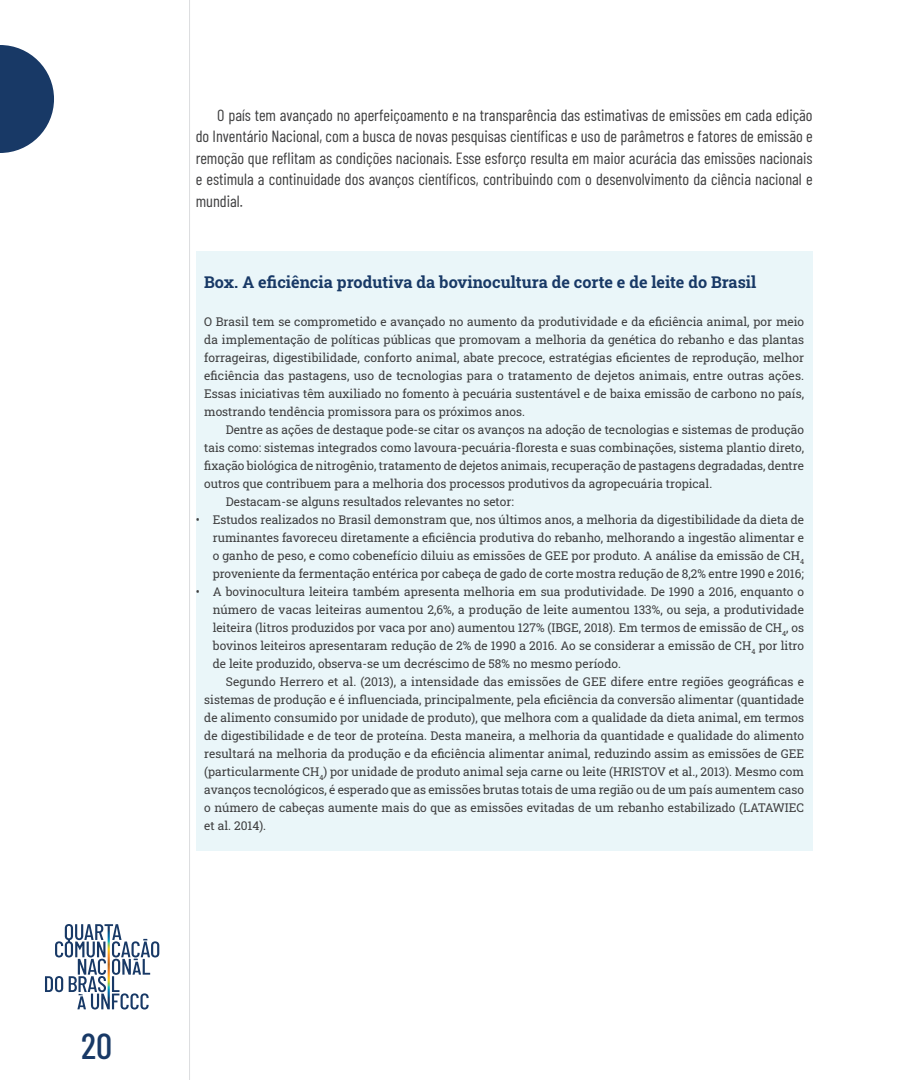
<style>
.page{position:relative;width:919px;height:1080px;background:#fff}
.page>*{position:absolute;margin:0;border:0;box-sizing:border-box;transform-origin:0 0}
.t1{font:500 36px "Barlow Condensed";color:#183966}
.TEXTO_OK{font:16.2px/21.6px "Barlow Condensed";color:#3e3e3f;text-align:justify}
.TÍTULO_2{font:700 16.2px "Roboto Slab";color:#183966}
.box{font:12px/18px "Roboto Slab";color:#3e3e3f;text-align:justify}
</style>
<div class="page">
<hr style="left:189px;top:0;width:1px;height:1080px;background:#dcdddf">
<svg style="left:0;top:45px;width:54px;height:108px"></svg>
<svg style="left:45px;top:924px;width:114px;height:86px"></svg>
<div style="left:196px;top:251px;width:616px;height:599px;background:#eaf6f9"></div>
<h1 class="t1" style="left:81px;top:1020px;width:33px">20</h1>
<p class="TEXTO_OK" style="left:196px;top:103px;width:618px;text-indent:22px">O país tem avançado no aperfeiçoamento e na transparência das estimativas de emissões em cada edição do Inventário Nacional, com a busca de novas pesquisas científicas e uso de parâmetros e fatores de emissão e remoção que reflitam as condições nacionais. Esse esforço resulta em maior acurácia das emissões nacionais e estimula a continuidade dos avanços científicos, contribuindo com o desenvolvimento da ciência nacional e mundial.</p>
<p class="TÍTULO_2" style="left:204px;top:271px;width:553px">Box. A eficiência produtiva da bovinocultura de corte e de leite do Brasil</p>
<p class="box" style="left:204px;top:312px;width:601px">O Brasil tem se comprometido e avançado no aumento da produtividade e da eficiência animal, por meio da implementação de políticas públicas que promovam a melhoria da genética do rebanho e das plantas forrageiras, digestibilidade, conforto animal, abate precoce, estratégias eficientes de reprodução, melhor eficiência das pastagens, uso de tecnologias para o tratamento de dejetos animais, entre outras ações.<br>Essas iniciativas têm auxiliado no fomento à pecuária sustentável e de baixa emissão de carbono no país, mostrando tendência promissora para os próximos anos.</p>
<p class="box" style="left:204px;top:420px;width:601px;text-indent:22px">Dentre as ações de destaque pode-se citar os avanços na adoção de tecnologias e sistemas de produção tais como: sistemas integrados como lavoura-pecuária-floresta e suas combinações, sistema plantio direto, fixação biológica de nitrogênio, tratamento de dejetos animais, recuperação de pastagens degradadas, dentre outros que contribuem para a melhoria dos processos produtivos da agropecuária tropical.</p>
<p class="box" style="left:226px;top:492px;width:289px">Destacam-se alguns resultados relevantes no setor:</p>
<p class="box" style="left:213px;top:510px;width:593px;text-indent:-17px">• Estudos realizados no Brasil demonstram que, nos últimos anos, a melhoria da digestibilidade da dieta de ruminantes favoreceu diretamente a eficiência produtiva do rebanho, melhorando a ingestão alimentar e o ganho de peso, e como cobenefício diluiu as emissões de GEE por produto. A análise da emissão de CH<sub>4 </sub>proveniente da fermentação entérica por cabeça de gado de corte mostra redução de 8,2% entre 1990 e 2016;</p>
<p class="box" style="left:213px;top:582px;width:593px;text-indent:-17px">• A bovinocultura leiteira também apresenta melhoria em sua produtividade. De 1990 a 2016, enquanto o número de vacas leiteiras aumentou 2,6%, a produção de leite aumentou 133%, ou seja, a produtividade leiteira (litros produzidos por vaca por ano) aumentou 127% (IBGE, 2018). Em termos de emissão de CH<sub>4</sub>, os bovinos leiteiros apresentaram redução de 2% de 1990 a 2016. Ao se considerar a emissão de CH<sub>4</sub> por litro de leite produzido, observa-se um decréscimo de 58% no mesmo período.</p>
<p class="box" style="left:204px;top:672px;width:601px;text-indent:22px">Segundo Herrero et al. (2013), a intensidade das emissões de GEE difere entre regiões geográficas e sistemas de produção e é influenciada, principalmente, pela eficiência da conversão alimentar (quantidade de alimento consumido por unidade de produto), que melhora com a qualidade da dieta animal, em termos de digestibilidade e de teor de proteína. Desta maneira, a melhoria da quantidade e qualidade do alimento resultará na melhoria da produção e da eficiência alimentar animal, reduzindo assim as emissões de GEE (particularmente CH<sub>4</sub>) por unidade de produto animal seja carne ou leite (HRISTOV et al., 2013). Mesmo com avanços tecnológicos, é esperado que as emissões brutas totais de uma região ou de um país aumentem caso o número de cabeças aumente mais do que as emissões evitadas de um rebanho estabilizado (LATAWIEC et al. 2014).</p>
</div>
